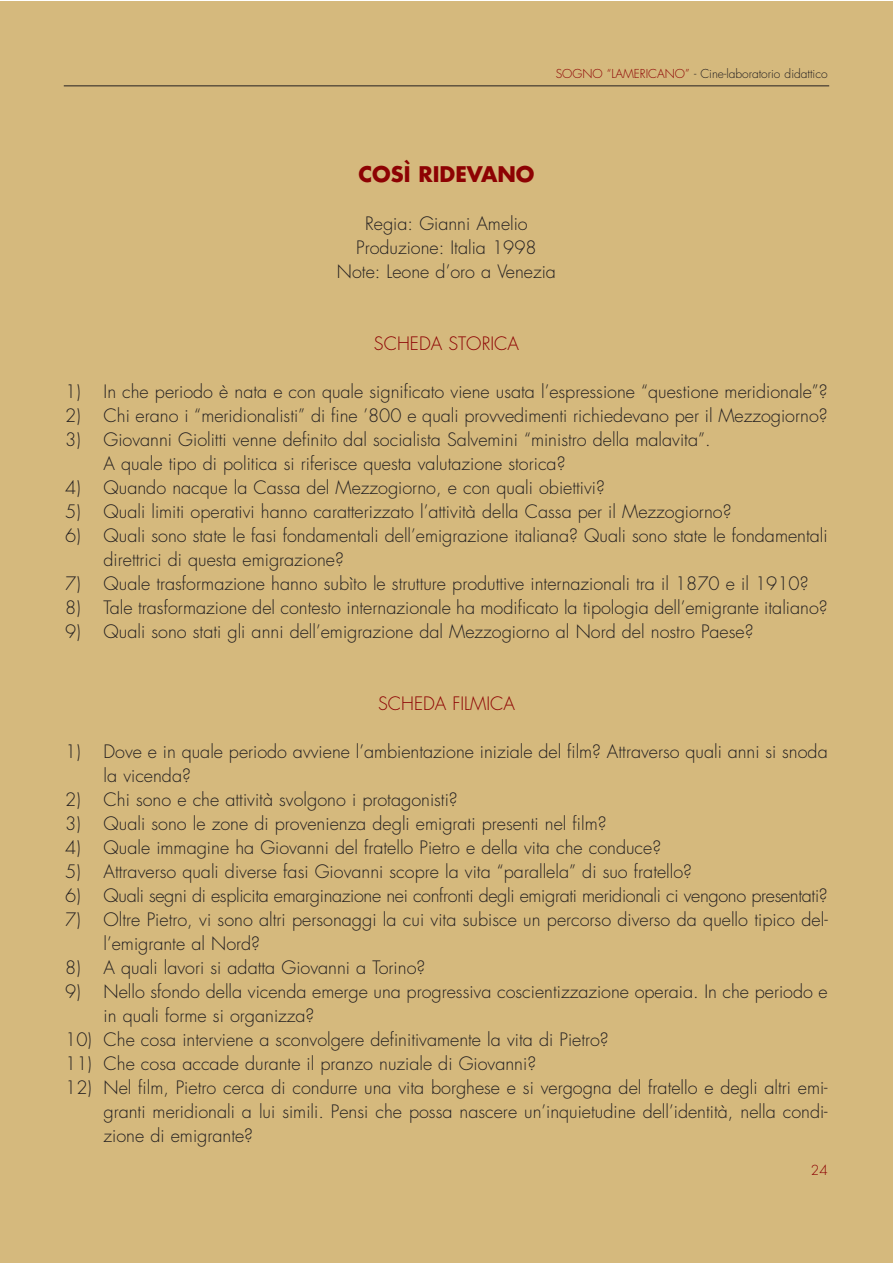
<style>
.page{position:relative;width:893px;height:1263px;background:#fff}
.page>*{position:absolute;margin:0;border:0;box-sizing:border-box;transform-origin:0 0}
.t1{font:700 21px "Futura";color:#8d0203}
.t2{font:300 18px/24px "Futura";color:#231f20}
.t3{font:300 18px "Futura";letter-spacing:-.02em;color:#231f20}
.t4{font:300 18px "Futura";color:#8d0203}
.t5{font:300 13.5px "Futura";color:#8d0203}
.t6{font:300 12px "Futura";color:#231f20}
.s1{color:#8d0203}
</style>
<div class="page">
<div style="left:0;top:1px;width:893px;height:1262px;background:#d5b97d"></div>
<hr style="left:64px;top:85px;width:765px;height:1px;background:#231f20">
<p class="t6" style="left:556px;top:68px;width:273px"><span class="s1">SOGNO “LAMERICANO”</span> - Cine-laboratorio didattico</p>
<p class="t1" style="left:358px;top:164px;width:178px">COSÌ RIDEVANO</p>
<p class="t2" style="left:337px;top:213px;width:221px;text-align:center">Regia: Gianni Amelio<br>Produzione: Italia 1998<br>Note: Leone d’oro a Venezia</p>
<p class="t4" style="left:374px;top:335px;width:147px">SCHEDA STORICA</p>
<p class="t2" style="left:65px;top:381px;width:764px">1) In che periodo è nata e con quale significato viene usata l’espressione “questione meridionale”?</p>
<p class="t2" style="left:65px;top:405px;width:764px">2) Chi erano i “meridionalisti” di fine ’800 e quali provvedimenti richiedevano per il Mezzogiorno?</p>
<p class="t2" style="left:104px;top:429px;width:609px;text-indent:-38px">3) Giovanni Giolitti venne definito dal socialista Salvemini “ministro della malavita”.<br>A quale tipo di politica si riferisce questa valutazione storica?</p>
<p class="t2" style="left:65px;top:477px;width:541px">4) Quando nacque la Cassa del Mezzogiorno, e con quali obiettivi?</p>
<p class="t2" style="left:65px;top:501px;width:668px">5) Quali limiti operativi hanno caratterizzato l’attività della Cassa per il Mezzogiorno?</p>
<p class="t2" style="left:104px;top:525px;width:726px;text-indent:-38px">6) Quali sono state le fasi fondamentali dell’emigrazione italiana? Quali sono state le fondamentali direttrici di questa emigrazione?</p>
<p class="t2" style="left:65px;top:573px;width:745px">7) Quale trasformazione hanno subìto le strutture produttive internazionali tra il 1870 e il 1910?</p>
<p class="t2" style="left:65px;top:597px;width:764px">8) Tale trasformazione del contesto internazionale ha modificato la tipologia dell’emigrante italiano?</p>
<p class="t2" style="left:65px;top:621px;width:690px">9) Quali sono stati gli anni dell’emigrazione dal Mezzogiorno al Nord del nostro Paese?</p>
<p class="t4" style="left:378px;top:695px;width:138px">SCHEDA FILMICA</p>
<p class="t2" style="left:104px;top:741px;width:726px;text-indent:-38px">1) Dove e in quale periodo avviene l’ambientazione iniziale del film? Attraverso quali anni si snoda la vicenda?</p>
<p class="t2" style="left:65px;top:789px;width:394px">2) Chi sono e che attività svolgono i protagonisti?</p>
<p class="t2" style="left:65px;top:813px;width:543px">3) Quali sono le zone di provenienza degli emigrati presenti nel film?</p>
<p class="t2" style="left:65px;top:837px;width:597px">4) Quale immagine ha Giovanni del fratello Pietro e della vita che conduce?</p>
<p class="t2" style="left:65px;top:861px;width:628px">5) Attraverso quali diverse fasi Giovanni scopre la vita “parallela” di suo fratello?</p>
<p class="t3" style="left:65px;top:887px;width:764px">6) Quali segni di esplicita emarginazione nei confronti degli emigrati meridionali ci vengono presentati?</p>
<p class="t2" style="left:104px;top:909px;width:726px;text-indent:-38px">7) Oltre Pietro, vi sono altri personaggi la cui vita subisce un percorso diverso da quello tipico del&shy;l’emigrante al Nord?</p>
<p class="t2" style="left:65px;top:957px;width:362px">8) A quali lavori si adatta Giovanni a Torino?</p>
<p class="t2" style="left:104px;top:981px;width:726px;text-indent:-38px">9) Nello sfondo della vicenda emerge una progressiva coscientizzazione operaia. In che periodo e in quali forme si organizza?</p>
<p class="t2" style="left:65px;top:1029px;width:545px">10) Che cosa interviene a sconvolgere definitivamente la vita di Pietro?</p>
<p class="t2" style="left:65px;top:1053px;width:472px">11) Che cosa accade durante il pranzo nuziale di Giovanni?</p>
<p class="t2" style="left:104px;top:1077px;width:726px;text-align:justify;text-indent:-38px">12) Nel film, Pietro cerca di condurre una vita borghese e si vergogna del fratello e degli altri emi&shy;granti meridionali a lui simili. Pensi che possa nascere un’inquietudine dell’identità, nella condi&shy;zione di emigrante?</p>
<p class="t5" style="left:811px;top:1163px;width:18px">24</p>
</div>
